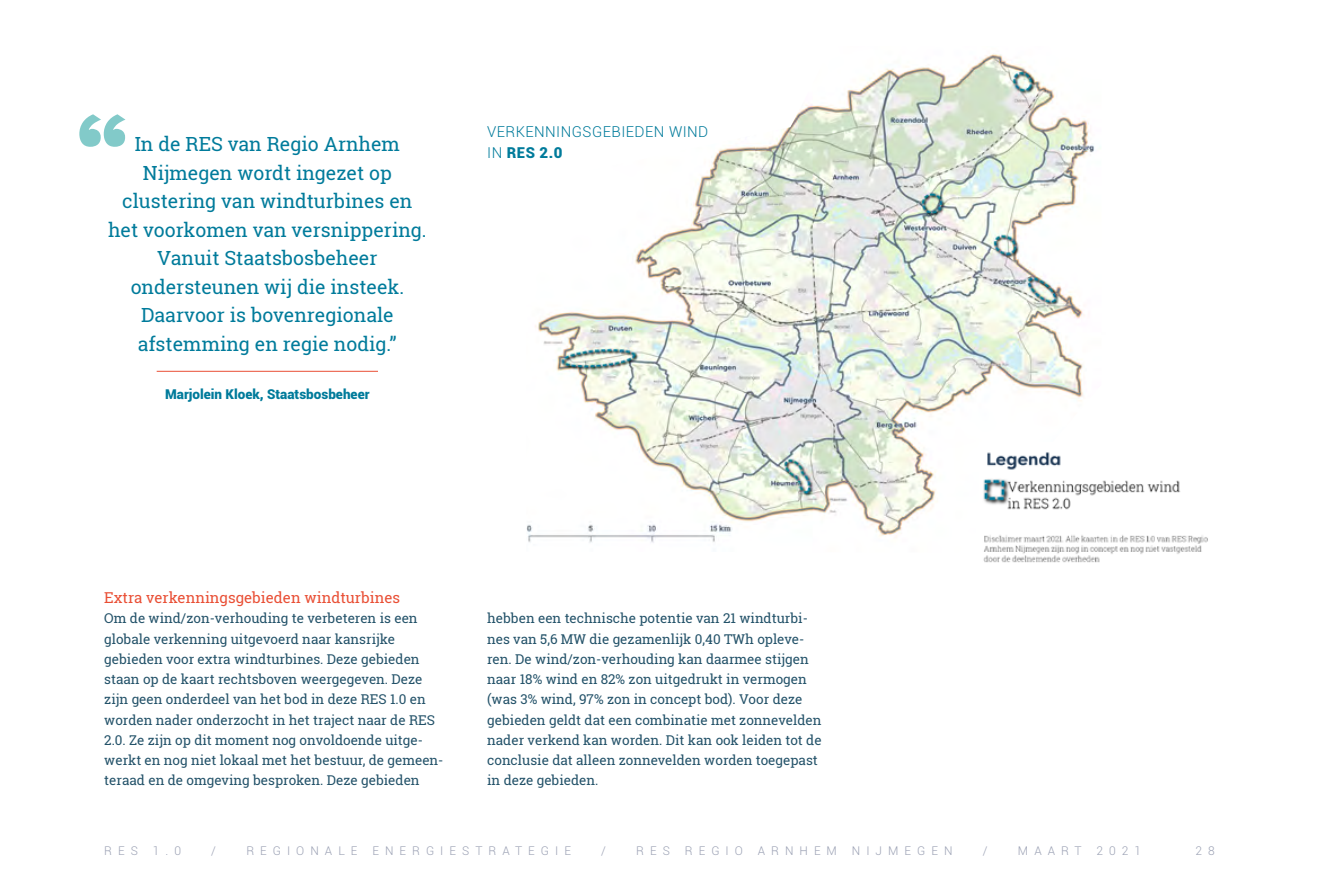
<style>
.page{position:relative;width:1319px;height:893px;background:#fff}
.page>*{position:absolute;margin:0;border:0;box-sizing:border-box;transform-origin:0 0}
.t1{font:19.5px/28.5px "Roboto Slab";color:#007b9b;text-align:center}
.t2{font:15px "Roboto Slab";color:#e94f35}
.t3{font:300 15px/20.2px "Roboto";letter-spacing:.03em;color:#007b9b}
.t4{font:13.5px/20.2px "Roboto Slab";color:#235269}
.t5{font:900 13.5px "Roboto";color:#007b9b}
.t6{font:300 12px "Roboto";letter-spacing:.5em;color:#9ba1b4}
.s1{font-weight:900}
</style>
<div class="page">
<img style="left:526px;top:54px;width:569px;height:489px">
<img style="left:976px;top:523px;width:232px;height:40px">
<img style="left:979px;top:442px;width:202px;height:81px">
<hr style="left:157px;top:371px;width:221px;height:1px;background:#e94f35">
<svg style="left:79px;top:114px;width:46px;height:33px"></svg>
<h1 class="t1" style="left:108px;top:129px;width:320px">In de RES van Regio Arnhem<br>Nijmegen wordt ingezet op clustering van windturbines en het voorkomen van versnippering.<br>Vanuit Staatsbosbeheer ondersteunen wij die insteek.<br>Daarvoor is bovenregionale afstemming en regie nodig.”</h1>
<p class="t5" style="left:165px;top:385px;width:206px">Marjolein Kloek, Staatsbosbeheer</p>
<p class="t3" style="left:487px;top:121px;width:223px">VERKENNINGSGEBIEDEN WIND<br>IN <span class="s1">RES 2.0</span></p>
<p class="t2" style="left:104px;top:587px;width:297px">Extra verkenningsgebieden windturbines</p>
<p class="t4" style="left:104px;top:608px;width:341px">Om de wind/zon-verhouding te verbeteren is een globale verkenning uitgevoerd naar kansrijke gebieden voor extra windturbines. Deze gebieden staan op de kaart rechtsboven weergegeven. Deze zijn geen onderdeel van het bod in deze RES 1.0 en worden nader onderzocht in het traject naar de RES 2.0. Ze zijn op dit moment nog onvoldoende uitge&shy;werkt en nog niet lokaal met het bestuur, de gemeen&shy;teraad en de omgeving besproken. Deze gebieden</p>
<p class="t4" style="left:487px;top:608px;width:336px">hebben een technische potentie van 21 windturbi&shy;nes van 5,6 MW die gezamenlijk 0,40 TWh opleve&shy;ren. De wind/zon-verhouding kan daarmee stijgen naar 18% wind en 82% zon uitgedrukt in vermogen (was 3% wind, 97% zon in concept bod). Voor deze gebieden geldt dat een combinatie met zonnevelden nader verkend kan worden. Dit kan ook leiden tot de conclusie dat alleen zonnevelden worden toegepast in deze gebieden.</p>
<p class="t6" style="left:104px;top:842px;width:78px">RES 1.0</p>
<p class="t6" style="left:211px;top:842px;width:6px">/</p>
<p class="t6" style="left:246px;top:842px;width:326px">REGIONALE ENERGIESTRATEGIE</p>
<p class="t6" style="left:601px;top:842px;width:6px">/</p>
<p class="t6" style="left:636px;top:842px;width:318px">RES REGIO ARNHEM NIJMEGEN</p>
<p class="t6" style="left:982px;top:842px;width:6px">/</p>
<p class="t6" style="left:1017px;top:842px;width:125px">MAART 2021</p>
<p class="t6" style="left:1195px;top:842px;width:21px">2 8</p>
</div>
